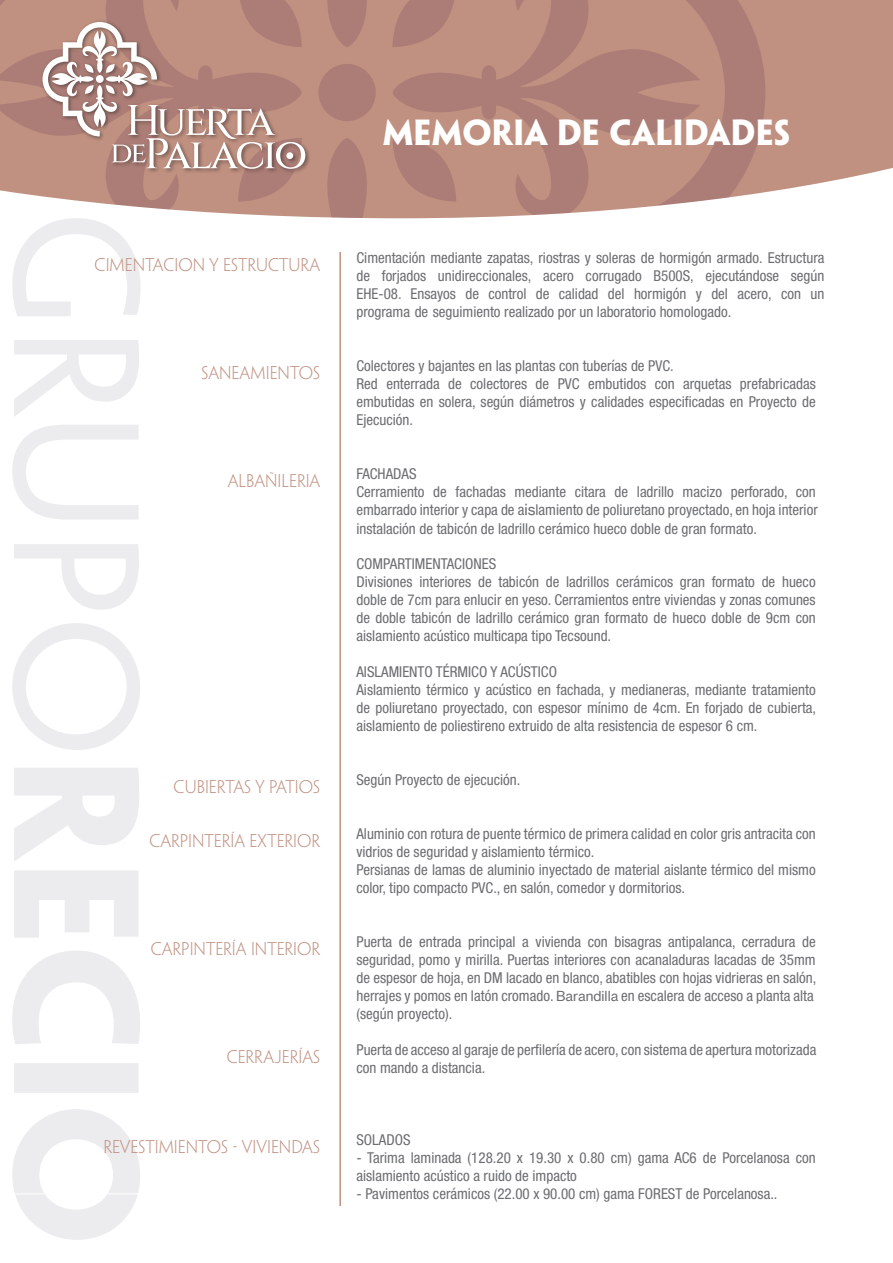
<style>
.page{position:relative;width:893px;height:1263px;background:#fff}
.page>*{position:absolute;margin:0;border:0;box-sizing:border-box;transform-origin:0 0}
.t1{font:700 32.55px "Penumbra Flare Std";color:#fff}
.t2{font:300 16.5px "Penumbra Flare Std";color:#c09181}
.t3{font:condensed 15px/18px "Helvetica Neue LT Std";color:#6c6d70}
.s1{font-family:"Neue Haas Grotesk Text Pro";font-stretch:normal}
.s2{font-family:"Neue Haas Grotesk Text Pro";font-stretch:normal;font-size:13.5px}
</style>
<div class="page">
<svg style="left:14px;top:340px;width:125px;height:77px"></svg>
<svg style="left:12px;top:425px;width:127px;height:95px"></svg>
<svg style="left:14px;top:544px;width:125px;height:66px"></svg>
<svg style="left:12px;top:623px;width:128px;height:127px"></svg>
<svg style="left:14px;top:768px;width:125px;height:93px"></svg>
<svg style="left:14px;top:870px;width:125px;height:68px"></svg>
<svg style="left:12px;top:951px;width:128px;height:93px"></svg>
<div style="left:14px;top:1063px;width:125px;height:30px;background:#ececee"></div>
<svg style="left:12px;top:1109px;width:128px;height:131px"></svg>
<div style="left:765px;top:0;width:128px;height:193px;background:#c09181"></div>
<svg style="left:700px;top:0;width:65px;height:201px;background:#b4867c"></svg>
<svg style="left:484px;top:0;width:216px;height:217px;background:#b98c80"></svg>
<svg style="left:0;top:0;width:12px;height:193px;background:#be8f80"></svg>
<hr style="left:6px;top:1193px;width:293px;height:1px;background:#fff">
<svg style="left:12px;top:0;width:472px;height:316px"></svg>
<hr style="left:339px;top:252px;width:2px;height:954px;background:#c09181">
<p class="t1" style="left:383px;top:111px;width:409px">MEMORIA DE CALIDADES</p>
<p class="t2" style="left:95px;top:256px;width:227px">CIMENTACION Y ESTRUCTURA</p>
<p class="t2" style="left:201px;top:364px;width:120px">SANEAMIENTOS</p>
<p class="t2" style="left:228px;top:472px;width:94px">ALBAÑILERIA</p>
<p class="t2" style="left:174px;top:778px;width:148px">CUBIERTAS Y PATIOS</p>
<p class="t2" style="left:149px;top:832px;width:172px">CARPINTERÍA EXTERIOR</p>
<p class="t2" style="left:151px;top:940px;width:171px">CARPINTERÍA INTERIOR</p>
<p class="t2" style="left:227px;top:1048px;width:95px">CERRAJERÍAS</p>
<p class="t2" style="left:103px;top:1138px;width:218px">REVESTIMIENTOS - VIVIENDAS</p>
<p class="t3" style="left:356px;top:248px;width:469px;text-align:justify">Cimentación mediante zapatas, riostras y soleras de hormigón armado. Estructura de forjados unidireccionales, acero corrugado B500S, ejecutándose según EHE-08. Ensayos de control de calidad del hormigón y del acero, con un programa de seguimiento realizado por un laboratorio homologado.</p>
<p class="t3" style="left:356px;top:356px;width:461px">Colectores y bajantes en las plantas con tuberías de PVC.<br>Red enterrada de colectores de PVC embutidos con arquetas prefabricadas embutidas en solera, según diámetros y calidades especificadas en Proyecto de Ejecución.</p>
<p class="t3" style="left:356px;top:464px;width:463px;line-height:18.5px">FACHADAS<br>Cerramiento de fachadas mediante citara de ladrillo macizo perforado, con embarrado interior y capa de a<span class="s1">is</span>lamiento de poliuretano proyectado, en hoja interior instalación de tabicón de ladrillo cerámico hueco doble de gran formato.</p>
<p class="t3" style="left:356px;top:554px;width:461px">COMPARTIMENTACIONES<br>Divisiones interiores de tabicón de ladrillos cerámicos gran formato de hueco doble de 7cm para enlucir en yeso. Cerramientos entre viviendas y zonas comunes de doble tabicón de ladrillo cerámico gran formato de hueco doble de 9cm con aislamiento acústico multicapa tipo Tecsound.</p>
<p class="t3" style="left:356px;top:662px;width:461px">AISLAMIENTO TÉRMICO Y ACÚSTICO<br>Aislamiento térmico y acústico en fachada, y medianeras, mediante tratamiento de poliuretano proyectado, con espesor mínimo de 4cm. En forjado de cubierta, aislamiento de poliestireno extruido de alta resistencia de espesor 6 cm.</p>
<p class="t3" style="left:356px;top:770px;width:165px">Según Proyecto de ejecución.</p>
<p class="t3" style="left:356px;top:824px;width:461px">Aluminio con rotura de puente térmico de primera calidad en color gris antracita con vidrios de seguridad y aislamiento térmico.<br>Persianas de lamas de aluminio inyectado de material aislante térmico del mismo color, tipo compacto PVC., en salón, comedor y dormitorios.</p>
<p class="t3" style="left:356px;top:932px;width:461px">Puerta de entrada principal a vivienda con bisagras antipalanca, cerradura de seguridad, pomo y mirilla. Puertas interiores con acanaladuras lacadas de 35mm de espesor de hoja, en DM lacado en blanco, abatibles con hojas vidrieras en salón, herrajes y pomos en latón cromado. <span class="s2">Barandilla</span> en escalera de acceso a planta alta (según proyecto).</p>
<p class="t3" style="left:356px;top:1040px;width:461px">Puerta de acceso al garaje de perfilería de acero, con sistema de apertura motorizada con mando a distancia.</p>
<p class="t3" style="left:356px;top:1130px;width:56px">SOLADOS</p>
<p class="t3" style="left:356px;top:1148px;width:461px">- Tarima laminada (128.20 x 19.30 x 0.80 cm) gama AC6 de Porcelanosa con aislamiento acústico a ruido de impacto</p>
<p class="t3" style="left:356px;top:1184px;width:423px">- Pavimentos cerámicos (22.00 x 90.00 cm) gama FOREST de Porcelanosa..</p>
</div>
